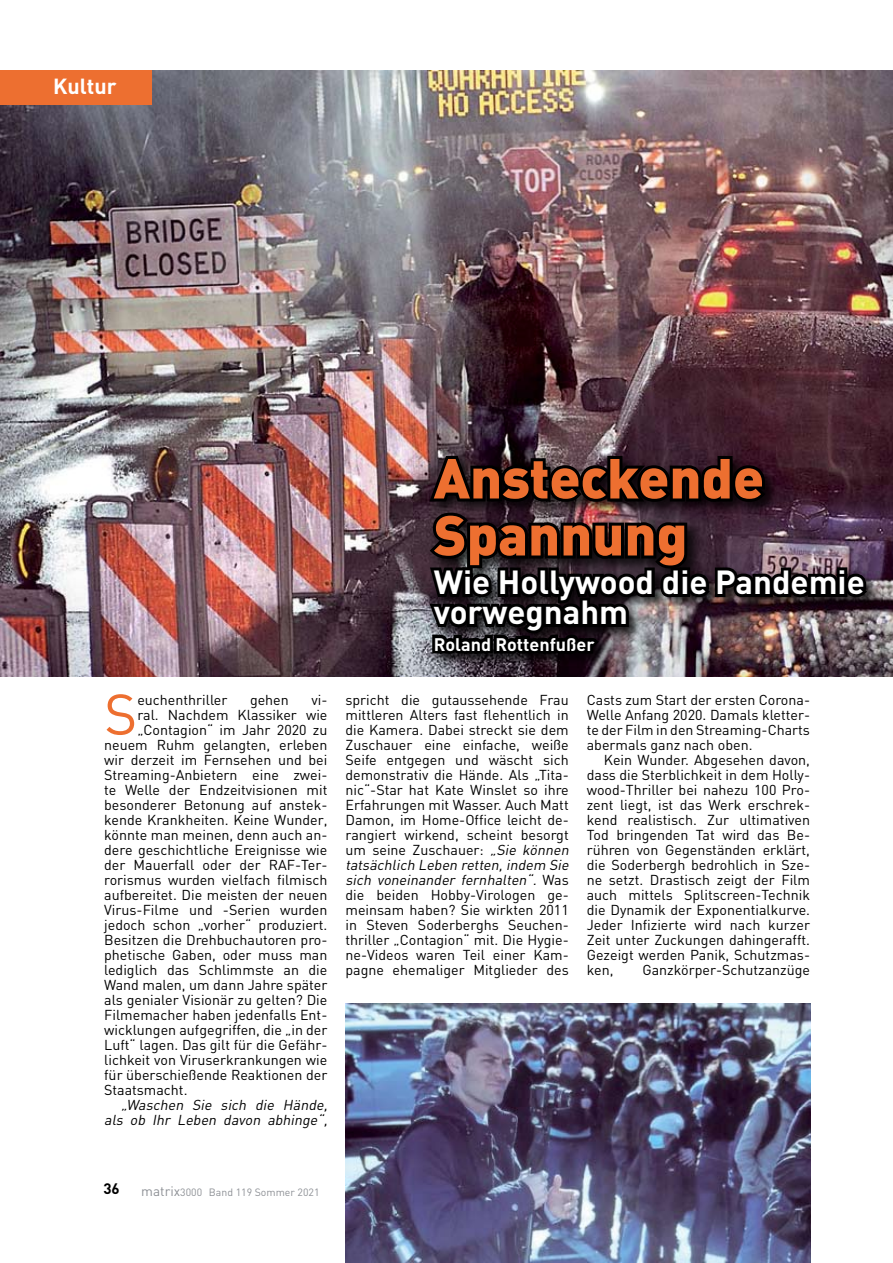
<style>
.page{position:relative;width:893px;height:1263px;background:#fff}
.page>*{position:absolute;margin:0;border:0;box-sizing:border-box;transform-origin:0 0}
.t1{font:56.4px "DIN";color:#ed6f30}
.t2{font:900 55.5px/57px "DIN";color:#ed6f30}
.t3{font:700 33px/30px "DIN";color:#fff}
.t4{font:700 21.6px "DIN";color:#fff}
.t5{font:700 18px "DIN";color:#fff}
.t6{font:700 15px "DIN";color:#000}
.t7{font:14.25px/15px "DIN";color:#000;text-align:justify}
.t8{font:italic 14.25px/15px "DIN";color:#000;text-align:right}
.t9{font:10.5px "DIN";color:#8d9095}
.s1{font-style:italic}
.s2{font-size:13.5px}
</style>
<div class="page">
<img style="left:0;top:70px;width:893px;height:606px">
<div style="left:427px;top:452px;width:455px;height:218px;background:#000;opacity:.75"></div>
<img style="left:425px;top:453px;width:446px;height:206px">
<img style="left:345px;top:1003px;width:465px;height:260px">
<div style="left:0;top:70px;width:152px;height:34px;background:#ed6f30"></div>
<h3 class="t4" style="left:53px;top:73px;width:65px">Kultur</h3>
<h1 class="t1" style="left:104px;top:677px;width:35px">S</h1>
<p class="t7" style="left:137px;top:692px;width:92px">euchenthriller</p>
<p class="t7" style="left:250px;top:692px;width:40px">gehen</p>
<p class="t7" style="left:311px;top:692px;width:18px">vi-</p>
<p class="t7" style="left:137px;top:707px;width:192px">ral. Nachdem Klassiker wie</p>
<p class="t7" style="left:137px;top:722px;width:192px">„Contagion“ im Jahr 2020 zu</p>
<p class="t7" style="left:104px;top:737px;width:225px">neuem Ruhm gelangten, erleben</p>
<p class="t7" style="left:104px;top:752px;width:225px">wir derzeit im Fernsehen und bei</p>
<p class="t7" style="left:104px;top:767px;width:225px">Streaming-Anbietern eine zwei-</p>
<p class="t7" style="left:104px;top:782px;width:225px">te Welle der Endzeitvisionen mit</p>
<p class="t7" style="left:104px;top:797px;width:225px">besonderer Betonung auf anstec-</p>
<p class="t7" style="left:104px;top:812px;width:225px">kende Krankheiten. Keine Wunder,</p>
<p class="t7" style="left:104px;top:827px;width:225px">könnte man meinen, denn auch an-</p>
<p class="t7" style="left:104px;top:842px;width:225px">dere geschichtliche Ereignisse wie</p>
<p class="t7" style="left:104px;top:857px;width:225px">der Mauerfall oder der RAF-Ter-</p>
<p class="t7" style="left:104px;top:872px;width:225px">rorismus wurden vielfach filmisch</p>
<p class="t7" style="left:104px;top:887px;width:225px">aufbereitet. Die meisten der neuen</p>
<p class="t7" style="left:104px;top:902px;width:225px">Virus-Filme und -Serien wurden</p>
<p class="t7" style="left:104px;top:917px;width:225px">jedoch schon „vorher“ produziert.</p>
<p class="t7" style="left:104px;top:932px;width:225px">Besitzen die Drehbuchautoren pro-</p>
<p class="t7" style="left:104px;top:947px;width:225px">phetische Gaben, oder muss man</p>
<p class="t7" style="left:104px;top:962px;width:225px">lediglich das Schlimmste an die</p>
<p class="t7" style="left:104px;top:977px;width:225px">Wand malen, um dann Jahre später</p>
<p class="t7" style="left:104px;top:992px;width:225px">als genialer Visionär zu gelten? Die</p>
<p class="t7" style="left:104px;top:1007px;width:225px">Filmemacher haben jedenfalls Ent-</p>
<p class="t7" style="left:104px;top:1022px;width:225px">wicklungen aufgegriffen, die „in der</p>
<p class="t7" style="left:104px;top:1037px;width:225px">Luft“ lagen. Das gilt für die Gefähr-</p>
<p class="t7" style="left:104px;top:1052px;width:225px">lichkeit von Viruserkrankungen wie</p>
<p class="t7" style="left:104px;top:1067px;width:225px">für überschießende Reaktionen der</p>
<p class="t7" style="left:104px;top:1082px;width:85px">Staatsmacht.</p>
<p class="t8" style="left:104px;top:1097px;width:228px">„Waschen Sie sich die Hände, als ob Ihr Leben davon abhinge“,</p>
<h2 class="t2" style="left:434px;top:448px;width:332px">Ansteckende<br>Spannung</h2>
<h3 class="t3" style="left:434px;top:566px;width:432px">Wie Hollywood die Pandemie vorwegnahm</h3>
<p class="t5" style="left:434px;top:632px;width:162px">Roland Rottenfußer</p>
<p class="t7" style="left:345px;top:692px;width:228px;text-align:left">spricht die gutaussehende Frau mittleren Alters fast flehentlich in die Kamera. Dabei streckt sie dem Zuschauer eine einfache, weiße Seife entgegen und wäscht sich demonstrativ die Hände. Als „Tita&shy;nic“-Star hat Kate Winslet so ihre Erfahrungen mit Wasser. Auch Matt Damon, im Home-Office leicht de&shy;rangiert wirkend, scheint besorgt um seine Zuschauer: <span class="s1">„Sie können tatsächlich Leben retten,indem Sie sich voneinander fernhalten“.</span> Wa s die beiden Hobby-Virologen ge&shy;meinsam haben? Sie wirkten 2011 in Steven Soderberghs Seuchen&shy;thriller „Contagion“ mit. Die Hygie&shy;ne-Videos waren Teil einer Kam&shy;pagne ehemaliger Mitglieder des</p>
<p class="t7" style="left:587px;top:692px;width:225px">Casts zum Start der ersten Corona-Welle Anfang 2020. Damals kletter&shy;te der Film in den Streaming-Charts abermals ganz nach oben.</p>
<p class="t7" style="left:587px;top:752px;width:225px;text-indent:17px">Kein Wunder. Abgesehen davon, dass die Sterblichkeit in dem Holly&shy;wood-Thriller bei nahezu 100 Pro&shy;zent liegt, ist das Werk erschrec&shy;kend realistisch. Zur ultimativen Tod bringenden Tat wird das Be&shy;rühren von Gegenständen erklärt, die Soderbergh bedrohlich in Sze&shy;ne setzt. Drastisch zeigt der Film auch mittels Splitscreen-Technik die Dynamik der Exponentialkurve.<br>Jeder Infizierte wird nach kurzer Zeit unter Zuckungen dahingerafft.<br>Gezeigt werden Panik, Schutzmas&shy;ken,</p>
<p class="t7" style="left:642px;top:962px;width:169px">Ganzkörper-Schutzanzüge</p>
<p class="t6" style="left:103px;top:1179px;width:18px">36</p>
<p class="t9" style="left:141px;top:1185px;width:180px"><span class="s2">matrix</span>3000 Band 119 Sommer 2021</p>
</div>
